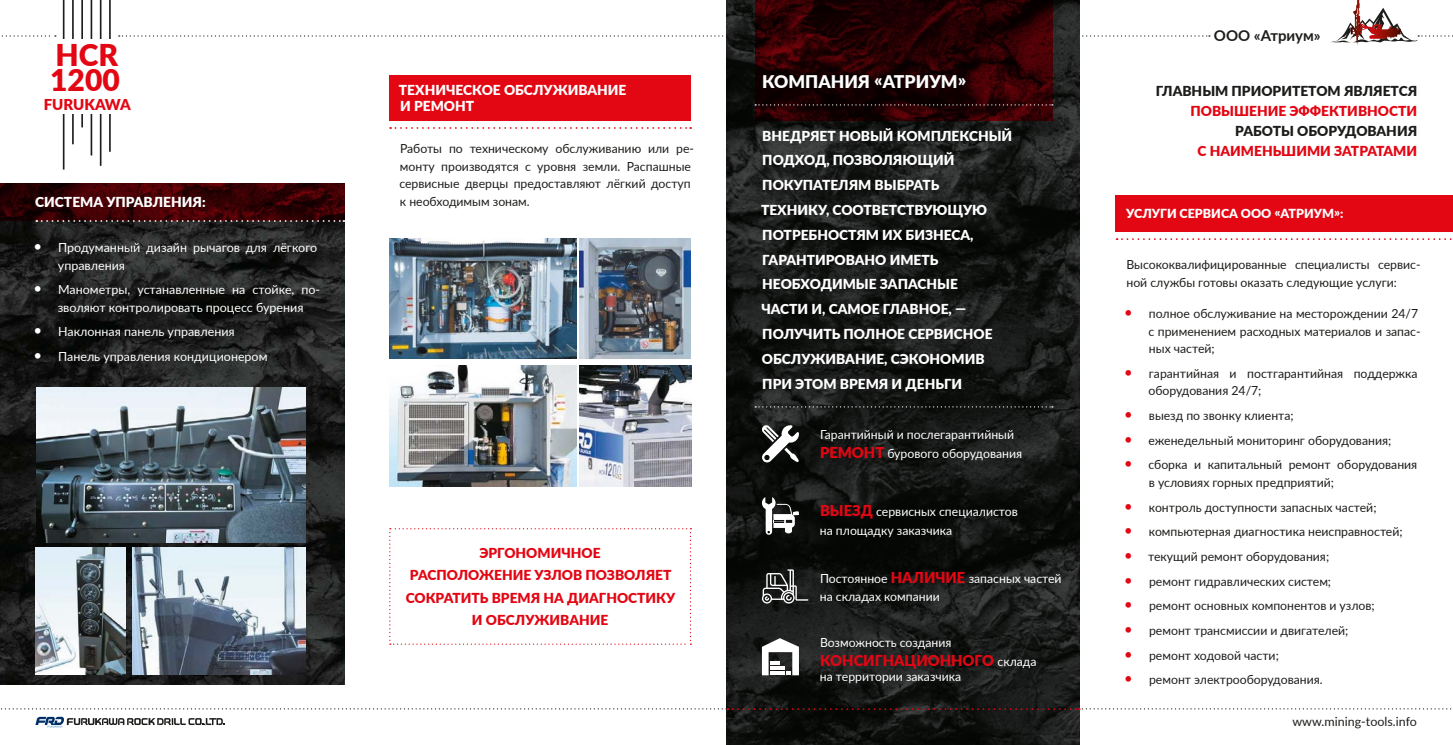
<style>
.page{position:relative;width:1453px;height:745px;background:#fff}
.page>*{position:absolute;margin:0;border:0;box-sizing:border-box;transform-origin:0 0}
.t1{font:900 30px/24.8px "Lato";color:#e30613}
.t2{font:900 17.5px "Lato";color:#fff}
.t3{font:900 15px "Lato";color:#e30613}
.t4{font:700 15px "Lato";color:#1d1d1b}
.t5{font:900 13.75px/24.8px "Lato";color:#fff}
.t6{font:900 13.75px/22.5px "Lato";color:#e30613;text-align:center}
.t7{font:900 13.75px "Lato";color:#1d1d1b}
.t8{font:12.5px/17.5px "Lato";color:#1d1d1b}
.t9{font:12.5px/18.5px "Lato";color:#fff}
.t10{font:900 12.5px "Lato";color:#fff}
.s1{font-size:15px}
.s2{font-weight:900;font-size:15px;color:#e30613}
.s3{font-weight:400;font-size:12.5px;color:#fff}
.s4{font-size:15px;color:#e30613}
</style>
<div class="page">
<svg style="left:119px;top:35px;width:1091px;height:2px"></svg>
<svg style="left:1px;top:35px;width:55px;height:2px"></svg>
<svg style="left:1331px;top:0;width:122px;height:46px"></svg>
<hr style="left:63px;top:0;width:1px;height:169px;background:#1d1d1b">
<hr style="left:72px;top:0;width:2px;height:144px;background:#1d1d1b">
<hr style="left:81px;top:0;width:2px;height:127px;background:#1d1d1b">
<hr style="left:91px;top:0;width:1px;height:155px;background:#1d1d1b">
<hr style="left:100px;top:0;width:1px;height:166px;background:#1d1d1b">
<hr style="left:109px;top:0;width:2px;height:152px;background:#1d1d1b">
<div style="left:28px;top:40px;width:117px;height:74px;background:#fff"></div>
<svg style="left:35px;top:716px;width:189px;height:11px"></svg>
<div style="left:389px;top:75px;width:302px;height:46px;background:#e30613"></div>
<svg style="left:390px;top:127px;width:301px;height:2px"></svg>
<img style="left:726px;top:0;width:354px;height:744px">
<svg style="left:754px;top:0;width:298px;height:121px;background:#240003"></svg>
<svg style="left:1px;top:707px;width:1451px;height:2px"></svg>
<svg style="left:755px;top:104px;width:298px;height:1px"></svg>
<svg style="left:755px;top:406px;width:298px;height:1px"></svg>
<svg style="left:761px;top:424px;width:38px;height:38px"></svg>
<svg style="left:762px;top:496px;width:37px;height:38px"></svg>
<svg style="left:762px;top:569px;width:46px;height:34px;background:#4f5150"></svg>
<svg style="left:762px;top:637px;width:37px;height:38px"></svg>
<div style="left:1116px;top:195px;width:337px;height:37px;background:#e30613"></div>
<svg style="left:1116px;top:238px;width:336px;height:2px"></svg>
<svg style="left:389px;top:528px;width:302px;height:116px"></svg>
<img style="left:0;top:221px;width:344px;height:463px">
<svg style="left:0;top:184px;width:344px;height:37px;background:#380104"></svg>
<svg style="left:36px;top:220px;width:308px;height:2px"></svg>
<img style="left:36px;top:388px;width:269px;height:154px">
<img style="left:132px;top:547px;width:173px;height:126px">
<img style="left:35px;top:547px;width:90px;height:126px">
<img style="left:389px;top:238px;width:187px;height:120px">
<img style="left:580px;top:238px;width:111px;height:120px">
<img style="left:389px;top:365px;width:187px;height:121px">
<img style="left:580px;top:365px;width:111px;height:121px">
<h1 class="t1" style="left:50px;top:41px;width:71px">HCR<br>1200</h1>
<p class="t3" style="left:44px;top:93px;width:89px">FURUKAWA</p>
<p class="t5" style="left:35px;top:189px;width:172px">СИСТЕМА УПРАВЛЕНИЯ:</p>
<p class="t9" style="left:58px;top:238px;width:261px;line-height:17.5px;text-indent:-25px"><span class="s1">•</span> Продуманный дизайн рычагов для лёгкого управления</p>
<p class="t9" style="left:58px;top:280px;width:264px;line-height:17.5px;text-indent:-24px"><span class="s1">•</span> Манометры, устанавленные на стойке, по&shy;зволяют контролировать процесс бурения</p>
<p class="t9" style="left:33px;top:322px;width:203px"><span class="s1">•</span> Наклонная панель управления</p>
<p class="t9" style="left:33px;top:346px;width:236px"><span class="s1">•</span> Панель управления кондиционером</p>
<p class="t5" style="left:399px;top:81px;width:229px;line-height:16.2px">ТЕХНИЧЕСКОЕ ОБСЛУЖИВАНИЕ<br>И РЕМОНТ</p>
<p class="t8" style="left:399px;top:139px;width:296px">Работы по техническому обслуживанию или ре&shy;монту производятся с уровня земли. Распашные сервисные дверцы предоставляют лёгкий доступ к необходимым зонам.</p>
<p class="t6" style="left:406px;top:540px;width:271px">ЭРГОНОМИЧНОЕ<br>РАСПОЛОЖЕНИЕ УЗЛОВ ПОЗВОЛЯЕТ<br>СОКРАТИТЬ ВРЕМЯ НА ДИАГНОСТИКУ<br>И ОБСЛУЖИВАНИЕ</p>
<h2 class="t2" style="left:762px;top:68px;width:206px">КОМПАНИЯ «АТРИУМ»</h2>
<p class="t5" style="left:761px;top:123px;width:253px">ВНЕДРЯЕТ НОВЫЙ КОМПЛЕКСНЫЙ<br>ПОДХОД, ПОЗВОЛЯЮЩИЙ<br>ПОКУПАТЕЛЯМ ВЫБРАТЬ<br>ТЕХНИКУ, СООТВЕТСТВУЮЩУЮ<br>ПОТРЕБНОСТЯМ ИХ БИЗНЕСА,<br>ГАРАНТИРОВАНО ИМЕТЬ<br>НЕОБХОДИМЫЕ ЗАПАСНЫЕ<br>ЧАСТИ И, САМОЕ ГЛАВНОЕ, —<br>ПОЛУЧИТЬ ПОЛНОЕ СЕРВИСНОЕ<br>ОБСЛУЖИВАНИЕ, СЭКОНОМИВ<br>ПРИ ЭТОМ ВРЕМЯ И ДЕНЬГИ</p>
<p class="t9" style="left:820px;top:424px;width:204px">Гарантийный и послегарантийный<br><span class="s2">РЕМОНТ</span> бурового оборудования</p>
<p class="t9" style="left:820px;top:501px;width:199px"><span class="s2">ВЫЕЗД</span> сервисных специалистов на площадку заказчика</p>
<p class="t9" style="left:820px;top:568px;width:243px">Постоянное <span class="s2">НАЛИЧИЕ</span> запасных частей на складах компании</p>
<p class="t9" style="left:820px;top:632px;width:133px">Возможность создания</p>
<p class="t3" style="left:820px;top:648px;width:218px">КОНСИГНАЦИОННОГО <span class="s3">склада</span></p>
<p class="t9" style="left:820px;top:666px;width:143px">на территории заказчика</p>
<p class="t4" style="left:1214px;top:24px;width:108px">ООО «Атриум»</p>
<p class="t7" style="left:1156px;top:80px;width:263px">ГЛАВНЫМ ПРИОРИТЕТОМ ЯВЛЯЕТСЯ</p>
<p class="t6" style="left:1190px;top:99px;width:228px">ПОВЫШЕНИЕ ЭФФЕКТИВНОСТИ</p>
<p class="t7" style="left:1235px;top:120px;width:183px">РАБОТЫ ОБОРУДОВАНИЯ</p>
<p class="t6" style="left:1197px;top:139px;width:221px">С НАИМЕНЬШИМИ ЗАТРАТАМИ</p>
<p class="t10" style="left:1126px;top:204px;width:219px">УСЛУГИ СЕРВИСА ООО «АТРИУМ»:</p>
<p class="t8" style="left:1126px;top:255px;width:296px">Высококвалифицированные специалисты сервис&shy;ной службы готовы оказать следующие услуги:</p>
<p class="t8" style="left:1148px;top:304px;width:274px;text-indent:-24px"><span class="s4">•</span> полное обслуживание на месторождении 24/7 с применением расходных материалов и запас&shy;ных частей;</p>
<p class="t8" style="left:1148px;top:364px;width:271px;text-indent:-24px"><span class="s4">•</span> гарантийная и постгарантийная поддержка оборудования 24/7;</p>
<p class="t8" style="left:1124px;top:406px;width:171px"><span class="s4">•</span> выезд по звонку клиента;</p>
<p class="t8" style="left:1124px;top:430px;width:268px"><span class="s4">•</span> еженедельный мониторинг оборудования;</p>
<p class="t8" style="left:1149px;top:455px;width:270px;text-indent:-25px"><span class="s4">•</span> сборка и капитальный ремонт оборудования в условиях горных предприятий;</p>
<p class="t8" style="left:1124px;top:497px;width:254px"><span class="s4">•</span> контроль доступности запасных частей;</p>
<p class="t8" style="left:1124px;top:522px;width:280px"><span class="s4">•</span> компьютерная диагностика неисправностей;</p>
<p class="t8" style="left:1124px;top:547px;width:206px"><span class="s4">•</span> текущий ремонт оборудования;</p>
<p class="t8" style="left:1124px;top:571px;width:208px"><span class="s4">•</span> ремонт гидравлических систем;</p>
<p class="t8" style="left:1124px;top:596px;width:252px"><span class="s4">•</span> ремонт основных компонентов и узлов;</p>
<p class="t8" style="left:1124px;top:620px;width:226px"><span class="s4">•</span> ремонт трансмиссии и двигателей;</p>
<p class="t8" style="left:1124px;top:645px;width:156px"><span class="s4">•</span> ремонт ходовой части;</p>
<p class="t8" style="left:1124px;top:670px;width:200px"><span class="s4">•</span> ремонт электрооборудования.</p>
<p class="t8" style="left:1292px;top:711px;width:126px">www.mining-tools.info</p>
</div>
